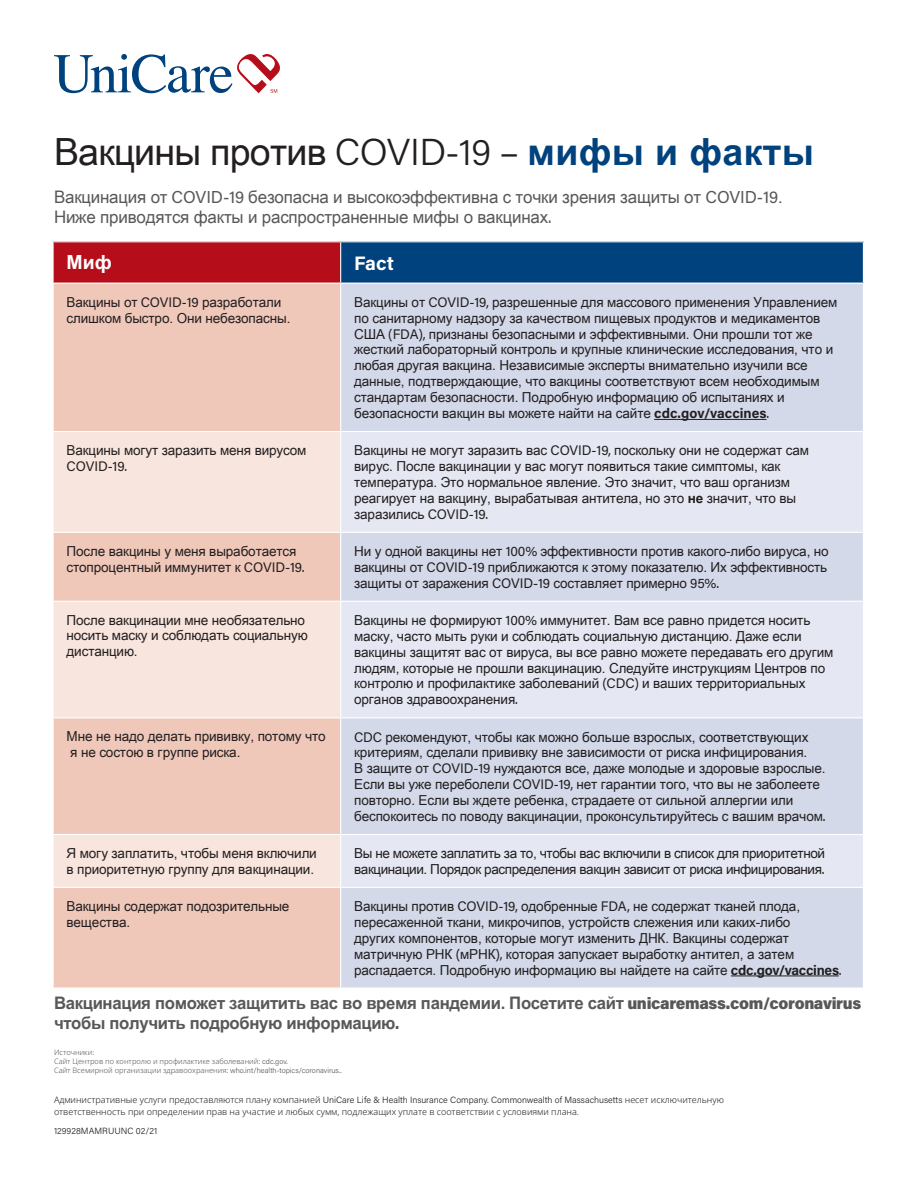
<style>
.page{position:relative;width:918px;height:1188px;background:#fff}
.page>*{position:absolute;margin:0;border:0;box-sizing:border-box;transform-origin:0 0}
.t1{font:37.5px "Arial Unicode MS";letter-spacing:-.02em;color:#231f20}
.t2{font:700 19.5px "Acumin Pro";color:#fff}
.t3{font:700 19.5px "Arial Unicode MS";color:#fff}
.t4{font:17.25px/19.5px "Arial Unicode MS";letter-spacing:-.01em;color:#57585a}
.t5{font:700 17.25px/19.5px "Arial Unicode MS";letter-spacing:-.02em;color:#57585a}
.t6{font:13.8px/15.9px "Arial Unicode MS";letter-spacing:-.01em;color:#231f20}
.t7{font:13.8px/15.9px "Arial Unicode MS";letter-spacing:-.03em;color:#231f20}
.t8{font:13.8px "Acumin Pro";letter-spacing:-.005em;color:#231f20}
.t9{font:300 9px/12px "Noto Sans";color:#231f20}
.t10{font:300 9px "Acumin Pro";color:#231f20}
.t11{font:300 7.5px/9px "Noto Sans";color:#57585a}
.s1{font-family:"Acumin Pro";font-weight:300}
.s2{font-weight:700;color:#00427d}
.s3{font-family:"Acumin Pro"}
.s4{font-family:"Acumin Pro";font-weight:700}
.s5{font-weight:700}
.s6{font-family:"Acumin Pro";font-weight:900;font-size:16.5px}
</style>
<div class="page">
<div style="left:53px;top:242px;width:288px;height:41px;background:#b50e1a"></div>
<div style="left:341px;top:242px;width:522px;height:41px;background:#00427d"></div>
<div style="left:54px;top:284px;width:286px;height:703px;background:#efc8b9"></div>
<div style="left:341px;top:284px;width:522px;height:703px;background:#d3d9e9"></div>
<svg style="left:54px;top:432px;width:286px;height:455px;background:#f4d9ce"></svg>
<svg style="left:341px;top:432px;width:522px;height:455px;background:#dee2ee"></svg>
<hr style="left:52px;top:242px;width:2px;height:41px;background:#fff">
<hr style="left:340px;top:242px;width:1px;height:41px;background:#fff">
<hr style="left:52px;top:431px;width:289px;height:1px;background:#fff">
<hr style="left:341px;top:431px;width:523px;height:1px;background:#fff">
<hr style="left:52px;top:532px;width:289px;height:1px;background:#fff">
<hr style="left:341px;top:532px;width:523px;height:1px;background:#fff">
<hr style="left:52px;top:601px;width:289px;height:1px;background:#fff">
<hr style="left:341px;top:601px;width:523px;height:1px;background:#fff">
<hr style="left:52px;top:717px;width:289px;height:1px;background:#fff">
<hr style="left:341px;top:717px;width:523px;height:1px;background:#fff">
<hr style="left:52px;top:834px;width:289px;height:1px;background:#fff">
<hr style="left:341px;top:834px;width:523px;height:1px;background:#fff">
<hr style="left:52px;top:887px;width:289px;height:1px;background:#fff">
<hr style="left:341px;top:887px;width:523px;height:1px;background:#fff">
<hr style="left:654px;top:419px;width:113px;height:1px;background:#231f20">
<hr style="left:731px;top:976px;width:108px;height:1px;background:#231f20">
<svg style="left:54px;top:54px;width:226px;height:39px"></svg>
<h1 class="t1" style="left:54px;top:124px;width:761px">Вакцины против <span class="s1">COVID-19 –</span> <span class="s2">мифы и факты</span></h1>
<p class="t4" style="left:54px;top:187px;width:730px">Вакцинация от <span class="s3">COVID-19</span> безопасна и высокоэффективна с точки зрения защиты от <span class="s3">COVID-19</span>.<br>Ниже приводятся факты и распространенные мифы о вакцинах<span class="s3">.</span></p>
<h2 class="t3" style="left:67px;top:248px;width:47px">Миф</h2>
<h2 class="t2" style="left:354px;top:249px;width:41px">Fact</h2>
<p class="t6" style="left:67px;top:294px;width:225px">Вакцины от <span class="s3">COVID-19</span> разработали слишком быстро. Они небезопасны.</p>
<p class="t6" style="left:354px;top:294px;width:485px">Вакцины от <span class="s3">COVID-19,</span> разрешенные для массового применения Управлением по санитарному надзору за качеством пищевых продуктов и медикаментов США <span class="s3">(FDA),</span> признаны безопасными и эффективными. Они прошли тот же жесткий лабораторный контроль и крупные клинические исследования, что и любая другая вакцина. Независимые эксперты внимательно изучили все данные, подтверждающие, что вакцины соответствуют всем необходимым стандартам безопасности. Подробную информацию об испытаниях и безопасности вакцин вы можете найти на сайте <span class="s4">cdc.gov/vaccines</span><span class="s3">.</span></p>
<p class="t6" style="left:67px;top:442px;width:241px">Вакцины могут заразить меня вирусом</p>
<p class="t8" style="left:67px;top:457px;width:62px">COVID-19.</p>
<p class="t6" style="left:354px;top:442px;width:456px">Вакцины не могут заразить вас <span class="s3">COVID-19,</span> поскольку они не содержат сам вирус. После вакцинации у вас могут появиться такие симптомы, как температура. Это нормальное явление. Это значит, что ваш организм реагирует на вакцину, вырабатывая антитела, но это <span class="s5">не</span> значит, что вы заразились <span class="s3">COVID-19.</span></p>
<p class="t6" style="left:67px;top:543px;width:240px">После вакцины у меня выработается стопроцентный иммунитет к <span class="s3">COVID-19.</span></p>
<p class="t6" style="left:354px;top:543px;width:476px;text-align:justify">Ни у одной вакцины нет <span class="s3">100%</span> эффективности против какого-либо вируса, но вакцины от <span class="s3">COVID-19</span> приближаются к этому показателю. Их эффективность защиты от заражения <span class="s3">COVID-19</span> составляет примерно <span class="s3">95%.</span></p>
<p class="t6" style="left:67px;top:611px;width:243px">После вакцинации мне необязательно носить маску и соблюдать социальную дистанцию.</p>
<p class="t6" style="left:354px;top:612px;width:481px">Вакцины не формируют <span class="s3">100%</span> иммунитет. Вам все равно придется носить маску, часто мыть руки и соблюдать социальную дистанцию. Даже если вакцины защитят вас от вируса, вы все равно можете передавать его другим людям, которые не прошли вакцинацию. Следуйте инструкциям Центров по контролю и профилактике заболеваний <span class="s3">(CDC)</span> и ваших территориальных органов здравоохранения<span class="s3">.</span></p>
<p class="t6" style="left:67px;top:728px;width:261px">Мне не надо делать прививку, потому что я не состою в группе риска.</p>
<p class="t6" style="left:354px;top:728px;width:473px"><span class="s3">CDC</span> рекомендуют, чтобы как можно больше взрослых, соответствующих критериям, сделали прививку вне зависимости от риска инфицирования.<br>В защите от <span class="s3">COVID-19</span> нуждаются все, даже молодые и здоровые взрослые.<br>Если вы уже переболели <span class="s3">COVID-19,</span> нет гарантии того, что вы не заболеете повторно. Если вы ждете ребенка, страдаете от сильной аллергии или беспокоитесь по поводу вакцинации, проконсультируйтесь с вашим врачом<span class="s3">.</span></p>
<p class="t6" style="left:67px;top:845px;width:252px">Я могу заплатить, чтобы меня включили в приоритетную группу для вакцинации.</p>
<p class="t7" style="left:354px;top:845px;width:472px">Вы не можете заплатить за то, чтобы вас включили в список для приоритетной вакцинации. Порядок распределения вакцин зависит от риска инфицирования<span class="s3">.</span></p>
<p class="t6" style="left:67px;top:898px;width:224px">Вакцины содержат подозрительные вещества.</p>
<p class="t6" style="left:354px;top:898px;width:489px">Вакцины против <span class="s3">COVID-19,</span> одобренные <span class="s3">FDA,</span> не содержат тканей плода, пересаженной ткани, микрочипов, устройств слежения или каких-либо<br>других компонентов, которые могут изменить ДНК. Вакцины содержат матричную РНК <span class="s3">(</span>мРНК<span class="s3">),</span> которая запускает выработку антител, а затем распадается. Подробную информацию вы найдете на сайте <span class="s4">cdc.gov/vaccines</span><span class="s3">.</span></p>
<p class="t5" style="left:54px;top:994px;width:809px">Вакцинация поможет защитить вас во время пандемии. Посетите сайт <span class="s6">unicaremass.com/coronavirus </span>чтобы получить подробную информацию<span class="s3">.</span></p>
<p class="t11" style="left:54px;top:1048px;width:289px">Источники<span class="s3">:<br></span>Сайт Центров по контролю и профилактике заболеваний<span class="s3">: cdc.gov.<br></span>Сайт Всемирной организации здравоохранения<span class="s3">: who.int/health-topics/coronavirus..</span></p>
<p class="t9" style="left:54px;top:1094px;width:671px">Административные услуги предоставляются плану компанией <span class="s3">UniCare Life &amp; Health Insurance Company. Commonwealth of Massachusetts</span> несет исключительную ответственность при определении прав на участие и любых сумм, подлежащих уплате в соответствии с условиями плана.</p>
<p class="t10" style="left:54px;top:1124px;width:105px">129928MAMRUUNC 02/21</p>
</div>
